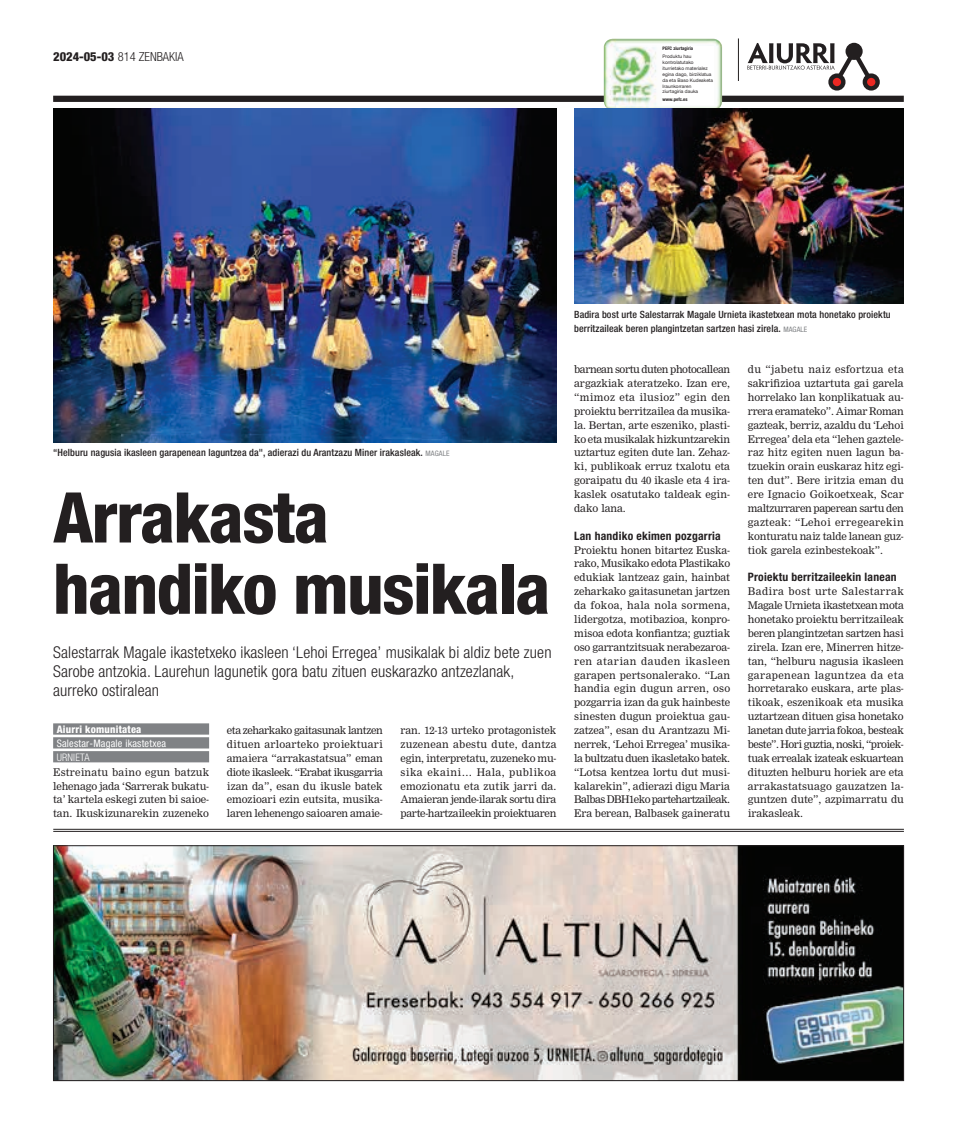
<style>
.page{position:relative;width:957px;height:1134px;background:#fff}
.page>*{position:absolute;margin:0;border:0;box-sizing:border-box;transform-origin:0 0}
.t1{font:800 condensed 70px/71.2px "Helvetica Neue";letter-spacing:-.02em;color:#231f20}
.t2{font:300 condensed 16.25px/18.8px "Helvetica Neue";letter-spacing:.01em;color:#231f20}
.t3{font:300 condensed 12.5px "Helvetica Neue";color:#231f20}
.t4{font:700 condensed 11.62px "Helvetica Neue";letter-spacing:.02em;color:#231f20}
.t5{font:10.38px/13.9px "M Nimrod";letter-spacing:-.01em;color:#231f20;text-align:justify}
.t6{font:condensed 10.38px "Helvetica Neue";letter-spacing:.02em;color:#fff}
.t7{font:800 condensed 10.38px "Helvetica Neue";letter-spacing:.02em;color:#fff}
.t8{font:300 condensed 10.38px "Helvetica Neue";color:#fff}
.t9{font:500 condensed 10px/13.9px "Helvetica Neue";letter-spacing:.01em;color:#231f20}
.t10{font:4.75px/6px "Helvetica Neue";letter-spacing:.01em;color:#231f20}
.t11{font:700 condensed 4.75px "Helvetica Neue";letter-spacing:.01em;color:#231f20}
.s1{font-weight:800}
.s2{font-weight:400;font-size:7.5px;color:#808285}
</style>
<div class="page">
<div style="left:53px;top:96px;width:851px;height:6px;background:#231f20"></div>
<hr style="left:738px;top:38px;width:1px;height:43px;background:#231f20">
<svg style="left:747px;top:43px;width:122px;height:45px"></svg>
<svg style="left:865px;top:76px;width:12px;height:12px"></svg>
<div style="left:862px;top:73px;width:18px;height:18px;border:4px solid #231f20;border-radius:50%"></div>
<svg style="left:830px;top:76px;width:13px;height:12px"></svg>
<div style="left:828px;top:73px;width:17px;height:18px;border:4px solid #231f20;border-radius:50%"></div>
<div style="left:845px;top:43px;width:17px;height:17px;background:#231f20;border-radius:50%"></div>
<img style="left:604px;top:39px;width:118px;height:70px">
<div style="left:662px;top:46px;width:51px;height:59px;background:#fff"></div>
<div style="left:53px;top:723px;width:156px;height:12px;background:#808285"></div>
<div style="left:53px;top:737px;width:156px;height:11px;background:#808285"></div>
<div style="left:53px;top:751px;width:156px;height:11px;background:#808285"></div>
<img style="left:53px;top:108px;width:503px;height:335px">
<img style="left:574px;top:109px;width:330px;height:195px">
<img style="left:55px;top:847px;width:847px;height:232px">
<div style="left:53px;top:845px;width:851px;height:236px;border:1px solid #231f20"></div>
<hr style="left:53px;top:829px;width:851px;height:1px;background:#231f20">
<hr style="left:53px;top:831px;width:851px;height:1px;background:#231f20">
<p class="t3" style="left:53px;top:49px;width:132px"><span class="s1">2024-05-03</span> 814 zenbakia</p>
<p class="t11" style="left:662px;top:45px;width:32px">PEFC ziurtagiria</p>
<p class="t10" style="left:662px;top:53px;width:52px">Produktu hau kontrolatutako iturrietako materialez egina dago, birziklatua da eta Baso Kudeaketa<br>Iraunkorraren ziurtagiria dauka</p>
<p class="t11" style="left:662px;top:95px;width:27px">www.pefc.es</p>
<p class="t9" style="left:53px;top:446px;width:378px">“Helburu nagusia ikasleen garapenean laguntzea da", adierazi du Arantzazu Miner irakasleak. <span class="s2">magale</span></p>
<h1 class="t1" style="left:53px;top:481px;width:499px">Arrakasta handiko musikala</h1>
<h2 class="t2" style="left:53px;top:643px;width:500px">Salestarrak Magale ikastetxeko ikasleen ‘Lehoi Erregea’ musikalak bi aldiz bete zuen<br>Sarobe antzokia. Laurehun lagunetik gora batu zituen euskarazko antzezlanak, aurreko ostiralean</h2>
<p class="t7" style="left:57px;top:723px;width:86px">Aiurri komunitatea</p>
<p class="t6" style="left:57px;top:737px;width:111px">Salestar-Magale ikastetxea</p>
<p class="t8" style="left:57px;top:751px;width:6px">URNIETA</p>
<p class="t5" style="left:53px;top:765px;width:157px">Estreinatu baino egun batzuk lehenago jada ‘Sarrerak bukatu&shy;ta’ kartela eskegi zuten bi saioe&shy;tan. Ikuskizunarekin zuzeneko</p>
<p class="t5" style="left:227px;top:723px;width:158px">eta zeharkako gaitasunak lantzen dituen arloarteko proiektuari amaiera “arrakastatsua” eman diote ikasleek. “Erabat ikusgarria izan da”, esan du ikusle batek emozioari ezin eutsita, musika&shy;laren lehenengo saioaren amaie-</p>
<p class="t5" style="left:400px;top:723px;width:157px">ran. 12-13 urteko protagonistek zuzenean abestu dute, dantza egin, interpretatu, zuzeneko mu&shy;sika ekaini… Hala, publikoa emozionatu eta zutik jarri da.<br>Amaieran jende-ilarak sortu dira parte-hartzaileekin proiektuaren</p>
<p class="t9" style="left:574px;top:307px;width:318px">Badira bost urte Salestarrak Magale Urnieta ikastetxean mota honetako proiektu berritzaileak beren plangintzetan sartzen hasi zirela. <span class="s2">magale</span></p>
<p class="t5" style="left:574px;top:363px;width:157px">barnean sortu duten photocallean argazkiak ateratzeko. Izan ere, “mimoz eta ilusioz” egin den proiektu berritzailea da musika&shy;la. Bertan, arte eszeniko, plasti&shy;ko eta musikalak hizkuntzarekin uztartuz egiten dute lan. Zehaz&shy;ki, publikoak erruz txalotu eta goraipatu du 40 ikasle eta 4 ira&shy;kaslek osatutako taldeak egin&shy;dako lana.</p>
<p class="t4" style="left:574px;top:528px;width:148px">Lan handiko ekimen pozgarria</p>
<p class="t5" style="left:574px;top:543px;width:157px">Proiektu honen bitartez Euska&shy;rako, Musikako edota Plastikako edukiak lantzeaz gain, hainbat zeharkako gaitasunetan jartzen da fokoa, hala nola sormena, lidergotza, motibazioa, konpro&shy;misoa edota konfiantza; guztiak oso garrantzitsuak nerabezaroa&shy;ren atarian dauden ikasleen garapen pertsonalerako. “Lan handia egin dugun arren, oso pozgarria izan da guk hainbeste sinesten dugun proiektua gau&shy;zatzea”, esan du Arantzazu Mi&shy;nerrek, ‘Lehoi Erregea’ musika&shy;la bultzatu duen ikasletako batek. “Lotsa kentzea lortu dut musi&shy;kalarekin”, adierazi digu Maria Balbas DBH1eko partehartzaileak.<br>Era berean, Balbasek gaineratu</p>
<p class="t5" style="left:748px;top:363px;width:158px">du “jabetu naiz esfortzua eta sakrifizioa uztartuta gai garela horrelako lan konplikatuak au&shy;rrera eramateko”. Aimar Roman gazteak, berriz, azaldu du ‘Lehoi Erregea’ dela eta “lehen gaztele&shy;raz hitz egiten nuen lagun ba&shy;tzuekin orain euskaraz hitz egi&shy;ten dut”. Bere iritzia eman du ere Ignacio Goikoetxeak, Scar maltzurraren paperean sartu den gazteak: “Lehoi erregearekin konturatu naiz talde lanean guz&shy;tiok garela ezinbestekoak”.</p>
<p class="t4" style="left:748px;top:570px;width:150px">Proiektu berritzaileekin lanean</p>
<p class="t5" style="left:748px;top:585px;width:158px">Badira bost urte Salestarrak Magale Urnieta ikastetxean mota honetako proiektu berritzaileak beren plangintzetan sartzen hasi zirela. Izan ere, Minerren hitze&shy;tan, “helburu nagusia ikasleen garapenean laguntzea da eta horretarako euskara, arte plas&shy;tikoak, eszenikoak eta musika uztartzean dituen gisa honetako lanetan dute jarria fokoa, besteak beste”. Hori guztia, noski, “proiek&shy;tuak errealak izateak eskuartean dituzten helburu horiek are eta arrakastatsuago gauzatzen la&shy;guntzen dute”, azpimarratu du irakasleak.</p>
</div>
